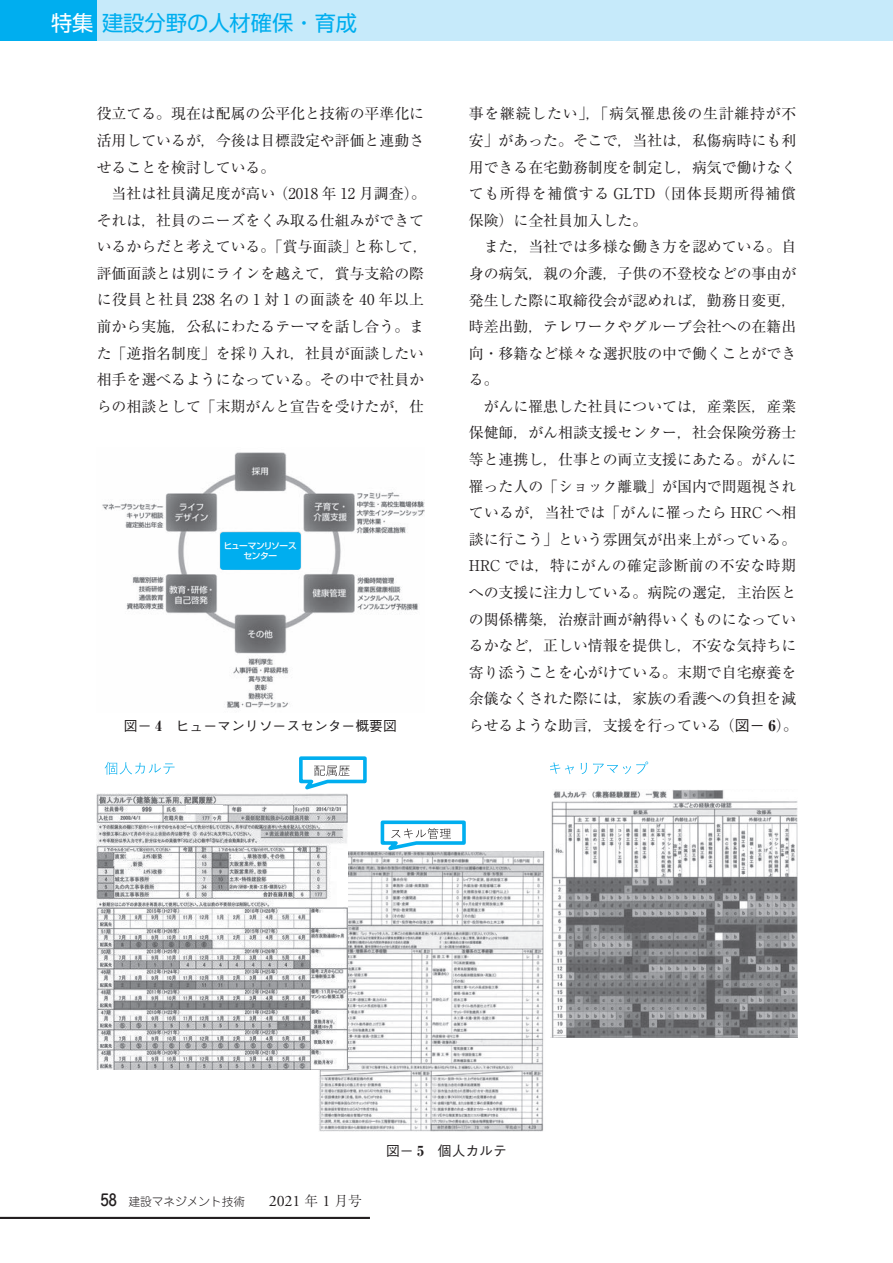
<style>
.page{position:relative;width:893px;height:1263px;background:#fff}
.page>*{position:absolute;margin:0;border:0;box-sizing:border-box;transform-origin:0 0}
.t1{font:21.3px "Shin Go Pr 6 N";color:#00aeef}
.t2{font:14.85px/26.5px "Ryumin Pr 6 N";color:#231f20;text-align:justify}
.t3{font:500 13.8px "Gothic BBB Pr 6 N";color:#231f20}
.t4{font:300 11.7px "Jun 101 Pro";color:#231f20}
.t5{font:500 8.7px/10.5px "Shin Go Pr 6 N";letter-spacing:-.05em;color:#fff;text-align:center}
.s1{color:#fff}
.s2{font-family:"Ryumin Pr 6 N";font-weight:800}
.s3{font-family:"Gothic BBB Pr 6 N";font-weight:500}
.s4{font-weight:800}
.s5{font-family:"Jun 34 Pro";font-weight:500;font-size:15.9px}
.s6{font-family:"Adobe Garamond Pro";font-weight:400;font-size:15.9px}
.s7{font-family:"Ryumin Pr 6 N";font-size:13.8px}
</style>
<div class="page">
<div style="left:0;top:0;width:98px;height:40px;background:#00aeef"></div>
<div style="left:98px;top:0;width:795px;height:40px;background:#c6eafa"></div>
<img style="left:102px;top:452px;width:322px;height:256px">
<div style="left:220px;top:532px;width:81px;height:38px;background:#00aeef;border-radius:3px"></div>
<svg style="left:105px;top:762px;width:70px;height:13px"></svg>
<svg style="left:299px;top:756px;width:68px;height:34px"></svg>
<svg style="left:380px;top:820px;width:86px;height:31px"></svg>
<img style="left:319px;top:851px;width:226px;height:281px">
<img style="left:97px;top:793px;width:250px;height:277px">
<svg style="left:550px;top:762px;width:24px;height:12px"></svg>
<svg style="left:581px;top:763px;width:6px;height:11px"></svg>
<svg style="left:593px;top:761px;width:55px;height:13px"></svg>
<img style="left:551px;top:790px;width:246px;height:247px">
<div style="left:186px;top:806px;width:37px;height:7px;background:#fff"></div>
<hr style="left:0;top:1217px;width:370px;height:2px;background:#231f20">
<h1 class="t1" style="left:51px;top:6px;width:308px"><span class="s1">特集</span>建設分野の人材確保・育成</h1>
<p class="t2" style="left:97px;top:100px;width:329px">役立てる。現在は配属の公平化と技術の平準化に活用しているが，今後は目標設定や評価と連動させることを検討している。</p>
<p class="t2" style="left:97px;top:180px;width:333px;text-align:left;text-indent:15px">当社は社員満足度が高い（2018 年 12 月調査）。それは，社員のニーズをくみ取る仕組みができているからだと考えている。「賞与面談」と称して，評価面談とは別にラインを越えて，賞与支給の際に役員と社員 238 名の 1 対 1 の面談を 40 年以上前から実施，公私にわたるテーマを話し合う。また「逆指名制度」を採り入れ，社員が面談したい相手を選べるようになっている。その中で社員からの相談として「末期がんと宣告を受けたが，仕</p>
<p class="t5" style="left:224px;top:540px;width:74px">ヒューマンリソースセンター</p>
<p class="t3" style="left:124px;top:714px;width:274px">図－ <span class="s2">4</span>　ヒューマンリソースセンター概要図</p>
<p class="t2" style="left:469px;top:100px;width:329px">事を継続したい」，「病気罹患後の生計維持が不安」があった。そこで，当社は，私傷病時にも利用できる在宅勤務制度を制定し，病気で働けなくても所得を補償する GLTD（団体長期所得補償保険）に全社員加入した。</p>
<p class="t2" style="left:469px;top:233px;width:329px;text-indent:15px">また，当社では多様な働き方を認めている。自身の病気，親の介護，子供の不登校などの事由が発生した際に取締役会が認めれば，勤務日変更，時差出勤，テレワークやグループ会社への在籍出向・移籍など様々な選択肢の中で働くことができる。</p>
<p class="t2" style="left:469px;top:392px;width:331px;text-align:left;text-indent:15px">がんに罹患した社員については，産業医，産業保健師，がん相談支援センター，社会保険労務士等と連携し，仕事との両立支援にあたる。がんに罹った人の「ショック離職」が国内で問題視されているが，当社では「がんに罹ったら HRC へ相談に行こう」という雰囲気が出来上がっている。<br>HRC では，特にがんの確定診断前の不安な時期への支援に注力している。病院の選定，主治医との関係構築，治療計画が納得いくものになっているかなど，正しい情報を提供し，不安な気持ちに寄り添うことを心がけている。末期で自宅療養を余儀なくされた際には，家族の看護への負担を減らせるような助言，支援を行っている（<span class="s3">図－</span> <span class="s4">6</span>）。</p>
<p class="t4" style="left:101px;top:1192px;width:262px"><span class="s5">58</span> 建設マネジメント技術　　<span class="s6">2021</span> <span class="s7">年</span> <span class="s6">1</span> <span class="s7">月号</span></p>
<p class="t3" style="left:386px;top:1140px;width:122px">図－ <span class="s2">5</span>　個人カルテ</p>
</div>
